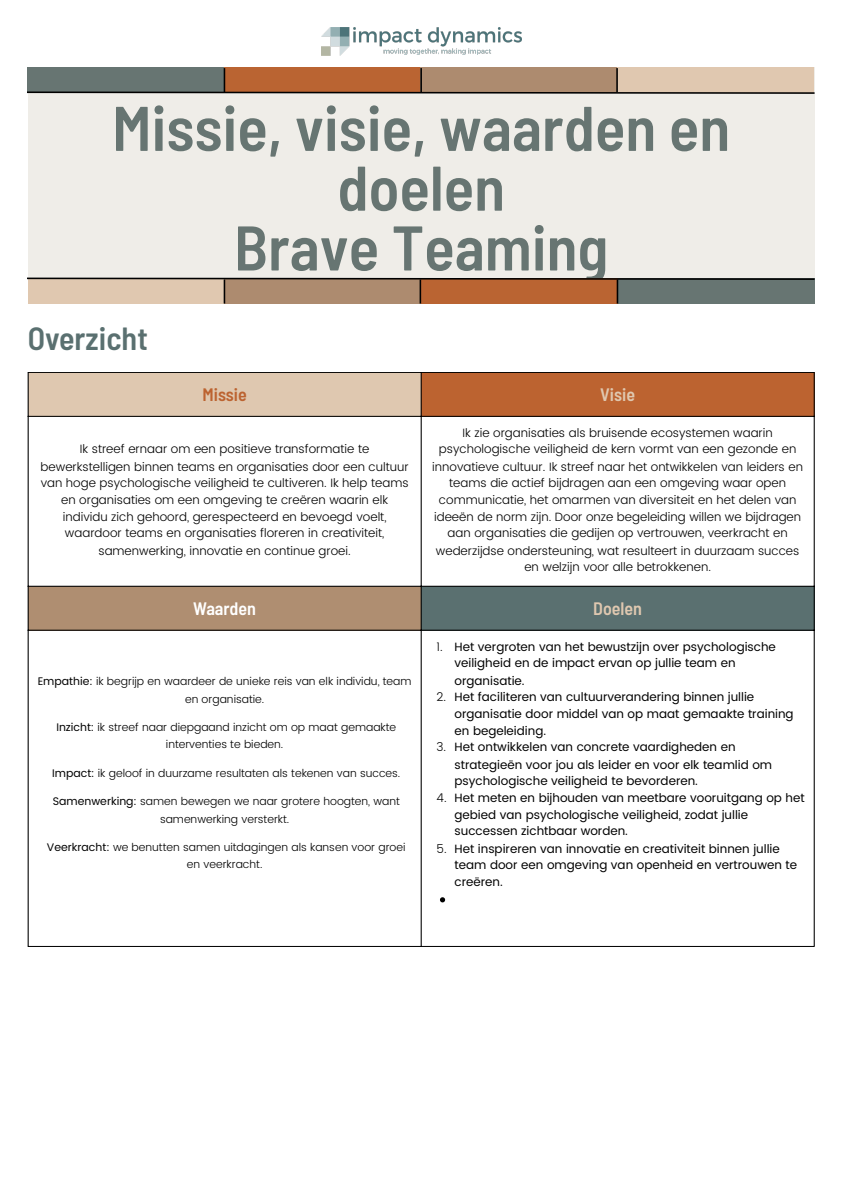
<style>
.page{position:relative;width:842px;height:1190px;background:#fff}
.page>*{position:absolute;margin:0;border:0;box-sizing:border-box;transform-origin:0 0}
.t1{font:600 semi-condensed 62.9px/59.8px "Barlow";color:#677572;text-align:center}
.t2{font:600 semi-condensed 32px "Barlow";color:#5a7070}
.t3{font:600 semi-condensed 18px "Barlow";color:#dfc8b0}
.t4{font:600 semi-condensed 18px "Barlow";color:#fff}
.t5{font:600 semi-condensed 18px "Barlow";color:#bc6330}
.t6{font:300 12px/16.8px "Poppins";color:#000;text-align:center}
.t7{font:12px/16.9px "Poppins";color:#000}
.t8{font:300 11px/17.2px "Poppins";color:#000;text-align:center}
.s1{font-weight:400}
.s2{font-weight:300}
</style>
<div class="page">
<img style="left:321px;top:27px;width:200px;height:29px">
<div style="left:28px;top:68px;width:787px;height:235px;background:#efede8"></div>
<svg style="left:28px;top:277px;width:787px;height:26px"></svg>
<svg style="left:28px;top:68px;width:787px;height:26px"></svg>
<div style="left:28px;top:372px;width:393px;height:45px;background:#dfc8b0"></div>
<div style="left:421px;top:372px;width:393px;height:45px;background:#bc6330"></div>
<div style="left:28px;top:586px;width:393px;height:44px;background:#af8e71"></div>
<div style="left:421px;top:586px;width:393px;height:44px;background:#5a7070"></div>
<svg style="left:440px;top:897px;width:5px;height:5px"></svg>
<hr style="left:28px;top:373px;width:1px;height:573px;background:#000">
<hr style="left:421px;top:373px;width:1px;height:573px;background:#000">
<hr style="left:814px;top:373px;width:1px;height:573px;background:#000">
<hr style="left:28px;top:372px;width:787px;height:1px;background:#000">
<hr style="left:28px;top:416px;width:787px;height:1px;background:#000">
<hr style="left:28px;top:586px;width:787px;height:1px;background:#000">
<hr style="left:28px;top:630px;width:787px;height:1px;background:#000">
<hr style="left:28px;top:946px;width:787px;height:1px;background:#000">
<p class="t1" style="left:112px;top:96px;width:620px">Missie, visie, waarden en doelen</p>
<p class="t1" style="left:234px;top:215px;width:376px">Brave Teaming</p>
<p class="t2" style="left:28px;top:318px;width:122px">Overzicht</p>
<p class="t5" style="left:202px;top:383px;width:46px">Missie</p>
<p class="t3" style="left:600px;top:383px;width:36px">Visie</p>
<p class="t6" style="left:41px;top:441px;width:369px">Ik streef ernaar om een positieve transformatie te bewerkstelligen binnen teams en organisaties door een cultuur van hoge psychologische veiligheid te cultiveren. Ik help teams en organisaties om een omgeving te creëren waarin elk individu zich gehoord, gerespecteerd en bevoegd voelt, waardoor teams en organisaties floreren in creativiteit, samenwerking, innovatie en continue groei.</p>
<p class="t6" style="left:432px;top:424px;width:372px">Ik zie organisaties als bruisende ecosystemen waarin psychologische veiligheid de kern vormt van een gezonde en innovatieve cultuur. Ik streef naar het ontwikkelen van leiders en teams die actief bijdragen aan een omgeving waar open communicatie, het omarmen van diversiteit en het delen van ideeën de norm zijn. Door onze begeleiding willen we bijdragen aan organisaties die gedijen op vertrouwen, veerkracht en wederzijdse ondersteuning, wat resulteert in duurzaam succes en welzijn voor alle betrokkenen.</p>
<p class="t4" style="left:193px;top:597px;width:64px">Waarden</p>
<p class="t3" style="left:593px;top:597px;width:50px">Doelen</p>
<h1 class="t8" style="left:38px;top:673px;width:375px"><span class="s1">Empathie:</span> ik begrijp en waardeer de unieke reis van elk individu, team en organisatie.</h1>
<p class="t8" style="left:56px;top:719px;width:341px"><span class="s1">Inzicht:</span> ik streef naar diepgaand inzicht om op maat gemaakte interventies te bieden.</p>
<h1 class="t8" style="left:52px;top:764px;width:350px"><span class="s1">Impact:</span> ik geloof in duurzame resultaten als tekenen van succes.</h1>
<p class="t8" style="left:53px;top:793px;width:349px"><span class="s1">Samenwerking:</span> samen bewegen we naar grotere hoogten, want samenwerking versterkt.</p>
<h1 class="t8" style="left:47px;top:839px;width:360px"><span class="s1">Veerkracht:</span> we benutten samen uitdagingen als kansen voor groei en veerkracht.</h1>
<p class="t7" style="left:455px;top:638px;width:323px;text-indent:-18px"><span class="s2">1.</span> Het vergroten van het bewustzijn over psychologische veiligheid en de impact ervan op jullie team en organisatie.</p>
<p class="t7" style="left:455px;top:688px;width:341px;text-indent:-18px"><span class="s2">2.</span> Het faciliteren van cultuurverandering binnen jullie organisatie door middel van op maat gemaakte training en begeleiding.</p>
<p class="t7" style="left:455px;top:739px;width:319px;text-indent:-18px"><span class="s2">3.</span> Het ontwikkelen van concrete vaardigheden en strategieën voor jou als leider en voor elk teamlid om psychologische veiligheid te bevorderen.</p>
<p class="t7" style="left:455px;top:790px;width:352px;line-height:16.5px;text-indent:-18px"><span class="s2">4.</span> Het meten en bijhouden van meetbare vooruitgang op het gebied van psychologische veiligheid, zodat jullie successen zichtbaar worden.</p>
<p class="t7" style="left:455px;top:840px;width:344px;text-indent:-18px"><span class="s2">5.</span> Het inspireren van innovatie en creativiteit binnen jullie team door een omgeving van openheid en vertrouwen te creëren.</p>
</div>
